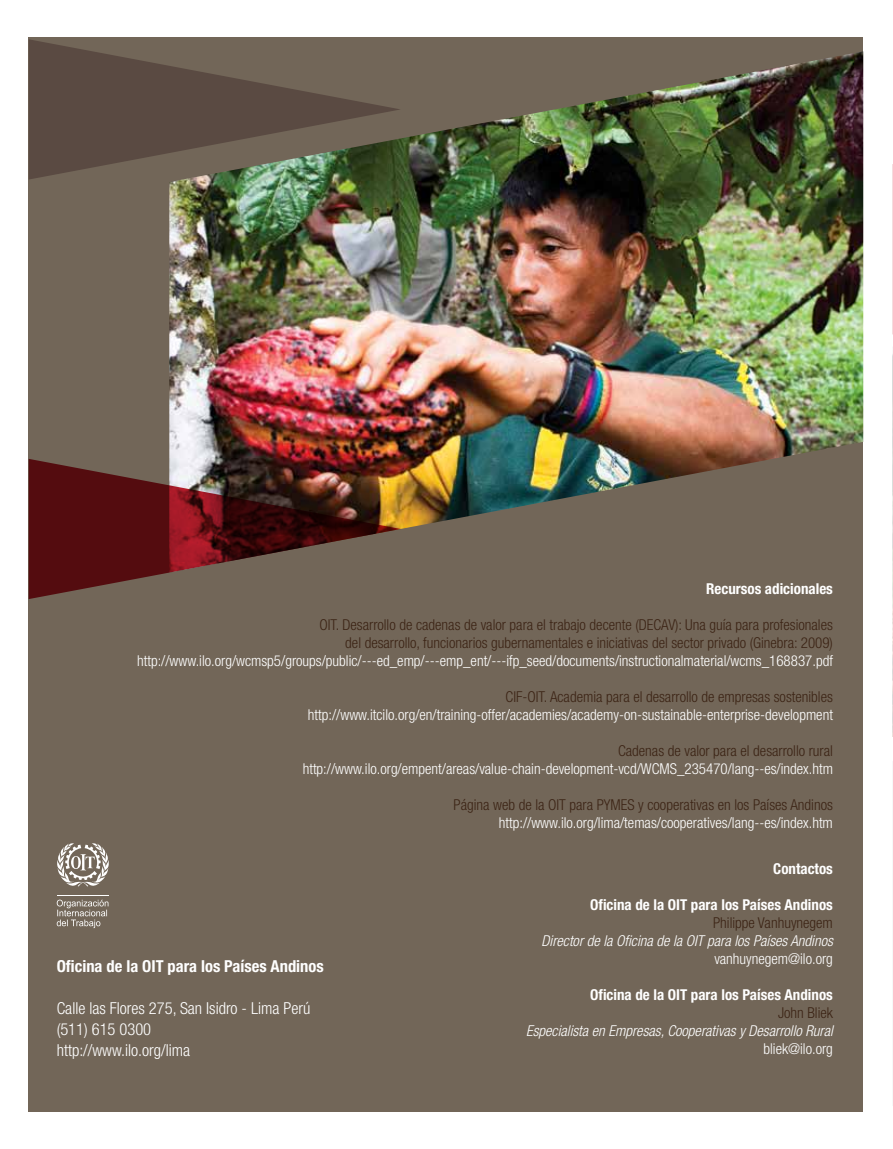
<style>
.page{position:relative;width:893px;height:1149px;background:#fff}
.page>*{position:absolute;margin:0;border:0;box-sizing:border-box;transform-origin:0 0}
.t1{font:300 condensed 16.5px/21px "Helvetica Neue";color:#fff}
.t2{font:700 condensed 16.5px "Helvetica Neue";color:#fff}
.t3{font:300 condensed 15px "Helvetica Neue";color:#fff}
.t4{font:300 condensed 15px/18px "Helvetica Neue";color:#3c2415;text-align:right}
.t5{font:italic 300 condensed 15px "Helvetica Neue";color:#fff}
.t6{font:700 condensed 15px "Helvetica Neue";color:#fff}
</style>
<div class="page">
<div style="left:29px;top:37px;width:834px;height:1074px;background:#726658"></div>
<hr style="left:892px;top:760px;width:1px;height:345px;background:#d1d3d4">
<hr style="left:892px;top:164px;width:1px;height:170px;background:#be1e2d">
<img style="left:892px;top:354px;width:1px;height:382px">
<svg style="left:29px;top:39px;width:140px;height:140px;fill:#5a4a42"></svg>
<img style="left:169px;top:51px;width:694px;height:478px">
<svg style="left:57px;top:843px;width:52px;height:43px"></svg>
<hr style="left:57px;top:895px;width:52px;height:1px;background:#fff">
<svg style="left:57px;top:899px;width:51px;height:28px"></svg>
<svg style="left:29px;top:458px;width:372px;height:141px"></svg>
<p class="t6" style="left:706px;top:579px;width:128px">Recursos adicionales</p>
<p class="t4" style="left:319px;top:615px;width:515px">OIT. Desarrollo de cadenas de valor para el trabajo decente (DECAV): Una guía para profesionales del desarrollo, funcionarios gubernamentales e iniciativas del sector privado (Ginebra: 2009)</p>
<p class="t3" style="left:137px;top:651px;width:697px">http://www.ilo.org/wcmsp5/groups/public/---ed_emp/---emp_ent/---ifp_seed/documents/instructionalmaterial/wcms_168837.pdf</p>
<p class="t4" style="left:506px;top:687px;width:329px">CIF-OIT. Academia para el desarrollo de empresas sostenibles</p>
<p class="t3" style="left:308px;top:705px;width:526px">http://www.itcilo.org/en/training-offer/academies/academy-on-sustainable-enterprise-development</p>
<p class="t4" style="left:618px;top:741px;width:216px">Cadenas de valor para el desarrollo rural</p>
<p class="t3" style="left:303px;top:759px;width:532px">http://www.ilo.org/empent/areas/value-chain-development-vcd/WCMS_235470/lang--es/index.htm</p>
<p class="t4" style="left:453px;top:795px;width:381px">Página web de la OIT para PYMES y cooperativas en los Países Andinos</p>
<p class="t3" style="left:499px;top:813px;width:336px">http://www.ilo.org/lima/temas/cooperatives/lang--es/index.htm</p>
<p class="t2" style="left:57px;top:956px;width:268px">Oficina de la OIT para los Países Andinos</p>
<p class="t1" style="left:57px;top:997px;width:255px">Calle las Flores 275, San Isidro - Lima Perú (511) 615 0300<br>http://www.ilo.org/lima</p>
<p class="t6" style="left:773px;top:859px;width:61px">Contactos</p>
<p class="t6" style="left:590px;top:895px;width:244px">Oficina de la OIT para los Países Andinos</p>
<p class="t4" style="left:713px;top:913px;width:121px">Philippe Vanhuynegem</p>
<p class="t5" style="left:542px;top:931px;width:293px">Director de la Oficina de la OIT para los Países Andinos</p>
<p class="t3" style="left:714px;top:949px;width:120px">vanhuynegem@ilo.org</p>
<p class="t6" style="left:590px;top:985px;width:244px">Oficina de la OIT para los Países Andinos</p>
<p class="t4" style="left:778px;top:1003px;width:56px">John Bliek</p>
<p class="t5" style="left:526px;top:1021px;width:308px">Especialista en Empresas, Cooperativas y Desarrollo Rural</p>
<p class="t3" style="left:763px;top:1039px;width:71px">bliek@ilo.org</p>
</div>
